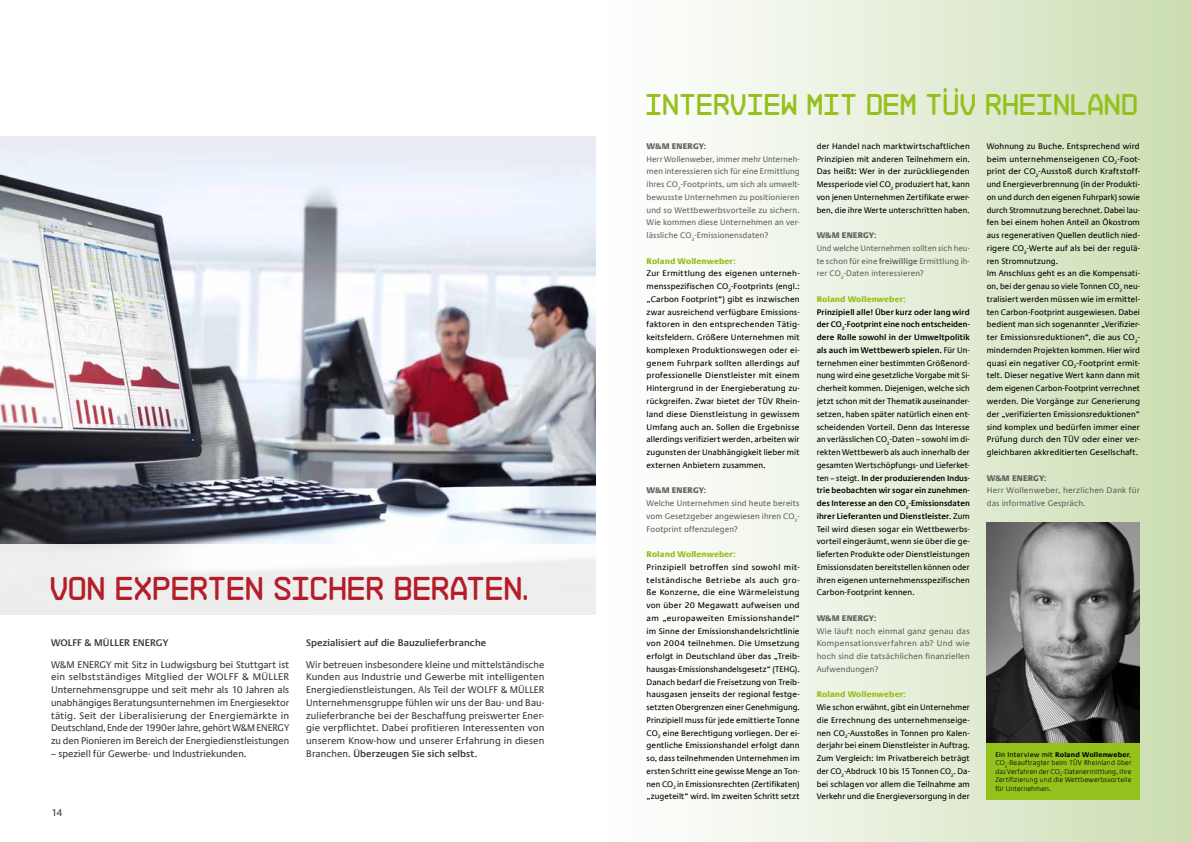
<style>
.page{position:relative;width:1191px;height:842px;background:#fff}
.page>*{position:absolute;margin:0;border:0;box-sizing:border-box;transform-origin:0 0}
.t1{font:33px "NB55 RMS";color:#b51d28}
.t2{font:30px "NB55 RMS";letter-spacing:-.005em;color:#94c11c}
.t3{font:9.8px/12.8px "Praxis Com";color:#3b3b3a;text-align:justify}
.t4{font:600 9.8px "Praxis Com";letter-spacing:.005em;color:#3b3b3a}
.t5{font:8.3px/12.8px "Praxis Com";letter-spacing:.01em;color:#000;text-align:justify}
.t6{font:8.3px/12.8px "Praxis Com";letter-spacing:.01em;color:#636362;text-align:justify}
.t7{font:800 8.3px "Praxis Com";letter-spacing:.01em;color:#94c11c}
.t8{font:800 8.3px "Praxis Com";letter-spacing:.015em;color:#636362}
.t9{font:300 7px/8.5px "Praxis Com";letter-spacing:.015em;color:#000;text-align:justify}
.s1{font-weight:600}
.s2{font-weight:400}
.s3{font-weight:700}
</style>
<div class="page">
<div style="left:595px;top:0;width:596px;height:842px;background:linear-gradient(to right,#fff,#ccdeb3)"></div>
<img style="left:0;top:136px;width:595px;height:408px">
<div style="left:0;top:544px;width:595px;height:255px;background:linear-gradient(to right,#fbfbfb,#fcfcfc)"></div>
<img style="left:986px;top:523px;width:154px;height:220px">
<div style="left:986px;top:743px;width:154px;height:56px;background:#94c11c"></div>
<h1 class="t1" style="left:51px;top:569px;width:19px">VON</h1>
<h1 class="t1" style="left:116px;top:569px;width:57px">EXPERTEN</h1>
<h1 class="t1" style="left:275px;top:569px;width:20px">SICHER</h1>
<h1 class="t1" style="left:395px;top:569px;width:19px">BERATEN</h1>
<h1 class="t1" style="left:524px;top:569px;width:8px">.</h1>
<p class="t4" style="left:51px;top:637px;width:119px">WOLFF &amp; MÜLLER ENERGY</p>
<p class="t3" style="left:51px;top:658px;width:240px">W&amp;M ENERGY mit Sitz in Ludwigsburg bei Stuttgart ist ein selbstständiges Mitglied der WOLFF &amp; MÜLLER Unternehmensgruppe und seit mehr als 10 Jahren als unabhängiges Beratungsunternehmen im Energiesektor tätig. Seit der Liberalisierung der Energiemärkte in Deutschland, Ende der 1990er Jahre, gehört W&amp;M ENERGY zu den Pionieren im Bereich der Energiedienstleistungen</p>
<p class="t3" style="left:51px;top:747px;width:197px">– speziell für Gewerbe- und Industriekunden.</p>
<p class="t4" style="left:306px;top:637px;width:182px">Spezialisiert auf die Bauzulieferbranche</p>
<p class="t3" style="left:306px;top:658px;width:240px">Wir betreuen insbesondere kleine und mittelständische Kunden aus Industrie und Gewerbe mit intelligenten Energiedienstleistungen. Als Teil der WOLFF &amp; MÜLLER Unternehmensgruppe fühlen wir uns der Bau- und Bau&shy;zulieferbranche bei der Beschaffung preiswerter Ener&shy;gie verpflichtet. Dabei profitieren Interessenten von unserem Know-how und unserer Erfahrung in diesen Branchen. <span class="s1">Überzeugen Sie sich selbst.</span></p>
<p class="t3" style="left:51px;top:807px;width:13px">14</p>
<h2 class="t2" style="left:646px;top:87px;width:179px">INTERVIEW MIT</h2>
<h2 class="t2" style="left:867px;top:87px;width:18px">DEM</h2>
<h2 class="t2" style="left:927px;top:87px;width:18px">TÜV</h2>
<h2 class="t2" style="left:986px;top:87px;width:18px">RHEINLAND</h2>
<p class="t8" style="left:646px;top:141px;width:61px">W&amp;M ENERGY:</p>
<p class="t6" style="left:646px;top:152px;width:155px">Herr Wollenweber, immer mehr Unterneh&shy;men interessieren sich für eine Ermittlung ihres CO<sub>2</sub>-Footprints, um sich als umwelt&shy;bewusste Unternehmen zu positionieren und so Wettbewerbsvorteile zu sichern.<br>Wie kommen diese Unternehmen an ver&shy;lässliche CO<sub>2</sub>-Emissionensdaten?</p>
<p class="t7" style="left:646px;top:256px;width:90px">Roland Wollenweber:</p>
<p class="t5" style="left:646px;top:267px;width:155px">Zur Ermittlung des eigenen unterneh&shy;mensspezifischen CO<sub>2</sub>-Footprints (engl.: „Carbon Footprint“) gibt es inzwischen zwar ausreichend verfügbare Emissions&shy;faktoren in den entsprechenden Tätig&shy;keitsfeldern. Größere Unternehmen mit komplexen Produktionswegen oder ei&shy;genem Fuhrpark sollten allerdings auf professionelle Dienstleister mit einem Hintergrund in der Energieberatung zu&shy;rückgreifen. Zwar bietet der TÜV Rhein&shy;land diese Dienstleistung in gewissem Umfang auch an. Sollen die Ergebnisse allerdings verifiziert werden, arbeiten wir zugunsten der Unabhängigkeit lieber mit externen Anbietern zusammen.</p>
<p class="t8" style="left:646px;top:485px;width:61px">W&amp;M ENERGY:</p>
<p class="t6" style="left:646px;top:497px;width:155px">Welche Unternehmen sind heute bereits vom Gesetzgeber angewiesen ihren CO<sub>2</sub>- Footprint offenzulegen?</p>
<p class="t7" style="left:646px;top:549px;width:90px">Roland Wollenweber:</p>
<p class="t5" style="left:646px;top:561px;width:155px">Prinzipiell betroffen sind sowohl mit&shy;telständische Betriebe als auch gro&shy;ße Konzerne, die eine Wärmeleistung von über 20 Megawatt aufweisen und am „europaweiten Emissionshandel“ im Sinne der Emissionshandelsrichtlinie von 2004 teilnehmen. Die Umsetzung erfolgt in Deutschland über das „Treib&shy;hausgas-Emissionshandelsgesetz“ (TEHG).<br>Danach bedarf die Freisetzung von Treib&shy;hausgasen jenseits der regional festge&shy;setzten Obergrenzen einer Genehmigung.<br>Prinzipiell muss für jede emittierte Tonne CO<sub>2</sub> eine Berechtigung vorliegen. Der ei&shy;gentliche Emissionshandel erfolgt dann so, dass teilnehmenden Unternehmen im ersten Schritt eine gewisse Menge an Ton&shy;nen CO<sub>2</sub> in Emissionsrechten (Zertifikaten) „zugeteilt“ wird. Im zweiten Schritt setzt</p>
<p class="t5" style="left:816px;top:140px;width:155px">der Handel nach marktwirtschaftlichen Prinzipien mit anderen Teilnehmern ein.<br>Das heißt: Wer in der zurückliegenden Messperiode viel CO<sub>2</sub> produziert hat, kann von jenen Unternehmen Zertifikate erwer&shy;ben, die ihre Werte unterschritten haben.</p>
<p class="t8" style="left:816px;top:230px;width:61px">W&amp;M ENERGY:</p>
<p class="t6" style="left:816px;top:242px;width:155px">Und welche Unternehmen sollten sich heu&shy;te schon für eine <span class="s1">freiwillige</span> Ermittlung ih&shy;rer CO<sub>2</sub>-Daten interessieren?</p>
<p class="t7" style="left:816px;top:294px;width:90px">Roland Wollenweber:</p>
<p class="t5" style="left:816px;top:305px;width:155px"><span class="s1">Prinzipiell alle! Über kurz oder lang wird der CO</span><sub>2</sub><span class="s1">-Footprint eine noch entscheiden&shy;dere Rolle sowohl in der Umweltpolitik als auch im Wettbewerb spielen.</span> Für Un&shy;ternehmen einer bestimmten Größenord&shy;nung wird eine gesetzliche Vorgabe mit Si&shy;cherheit kommen. Diejenigen, welche sich jetzt schon mit der Thematik auseinander&shy;setzen, haben später natürlich einen ent&shy;scheidenden Vorteil. Denn das Interesse an verlässlichen CO<sub>2</sub>-Daten – sowohl im di&shy;rekten Wettbewerb als auch innerhalb der gesamten Wertschöpfungs- und Lieferket&shy;ten – steigt. <span class="s1">In der produzierenden Indus&shy;trie beobachten wir sogar ein zunehmen&shy;des Interesse an den CO</span><sub>2</sub><span class="s1">-Emissionsdaten ihrer Lieferanten und Dienstleister</span>. Zum Teil wird diesen sogar ein Wettbewerbs&shy;vorteil eingeräumt, wenn sie über die ge&shy;lieferten Produkte oder Dienstleistungen Emissionsdaten bereitstellen können oder ihren eigenen unternehmensspezifischen Carbon-Footprint kennen.</p>
<p class="t8" style="left:816px;top:613px;width:61px">W&amp;M ENERGY:</p>
<p class="t6" style="left:816px;top:624px;width:155px">Wie läuft noch einmal ganz genau das Kompensationsverfahren ab? Und wie hoch sind die tatsächlichen finanziellen Aufwendungen?</p>
<p class="t7" style="left:816px;top:690px;width:90px">Roland Wollenweber:</p>
<p class="t5" style="left:816px;top:701px;width:155px">Wie schon erwähnt, gibt ein Unternehmer die Errechnung des unternehmenseige&shy;nen CO<sub>2</sub>-Ausstoßes in Tonnen pro Kalen&shy;derjahr bei einem Dienstleister in Auftrag.<br>Zum Vergleich: Im Privatbereich beträgt der CO<sub>2</sub>-Abdruck 10 bis 15 Tonnen CO<sub>2</sub>. Da&shy;bei schlagen vor allem die Teilnahme am Verkehr und die Energieversorgung in der</p>
<p class="t5" style="left:986px;top:140px;width:155px;text-align:left">Wohnung zu Buche. Entsprechend wird beim unternehmenseigenen CO<sub>2</sub>-Foot&shy;print der CO<sub>2</sub>-Ausstoß durch Kraftstoff&shy;und Energieverbrennung (in der Produkti&shy;on und durch den eigenen Fuhrpark) sowie durch Stromnutzung berechnet. Dabei lau&shy;fen bei einem hohen Anteil an Ökostrom aus regenerativen Quellen deutlich nied&shy;rigere CO<sub>2</sub>-Werte auf als bei der regulä&shy;ren Stromnutzung.<br>Im Anschluss geht es an die Kompensati&shy;on, bei der genau so viele Tonnen CO<sub>2</sub> neu&shy;tralisiert werden müssen wie im ermittel&shy;ten Carbon-Footprint ausgewiesen. Dabei bedient man sich sogenannter „Verifizier&shy;ter Emissionsreduktionen“, die aus CO<sub>2</sub>- mindernden Projekten kommen. Hier wird quasi ein negativer CO<sub>2</sub>-Footprint ermit&shy;telt. Dieser negative Wert kann dann mit dem eigenen Carbon-Footprint verrechnet werden. Die Vorgänge zur Generierung der „verifizierten Emissionsreduktionen“ sind komplex und bedürfen immer einer Prüfung durch den TÜV oder einer ver&shy;gleichbaren akkreditierten Gesellschaft.</p>
<p class="t8" style="left:986px;top:473px;width:61px">W&amp;M ENERGY:</p>
<p class="t6" style="left:986px;top:484px;width:155px">Herr Wollenweber, herzlichen Dank für das informative Gespräch.</p>
<p class="t9" style="left:995px;top:750px;width:138px"><span class="s2">Ein Interview mit</span> <span class="s3">Roland Wollenweber</span>, CO<sub>2</sub>-Beauftragter beim TÜV Rheinland über das Verfahren der CO<sub>2</sub>-Datenermittlung, ihre Zertifizierung und die Wettbewerbsvorteile für Unternehmen.</p>
</div>
